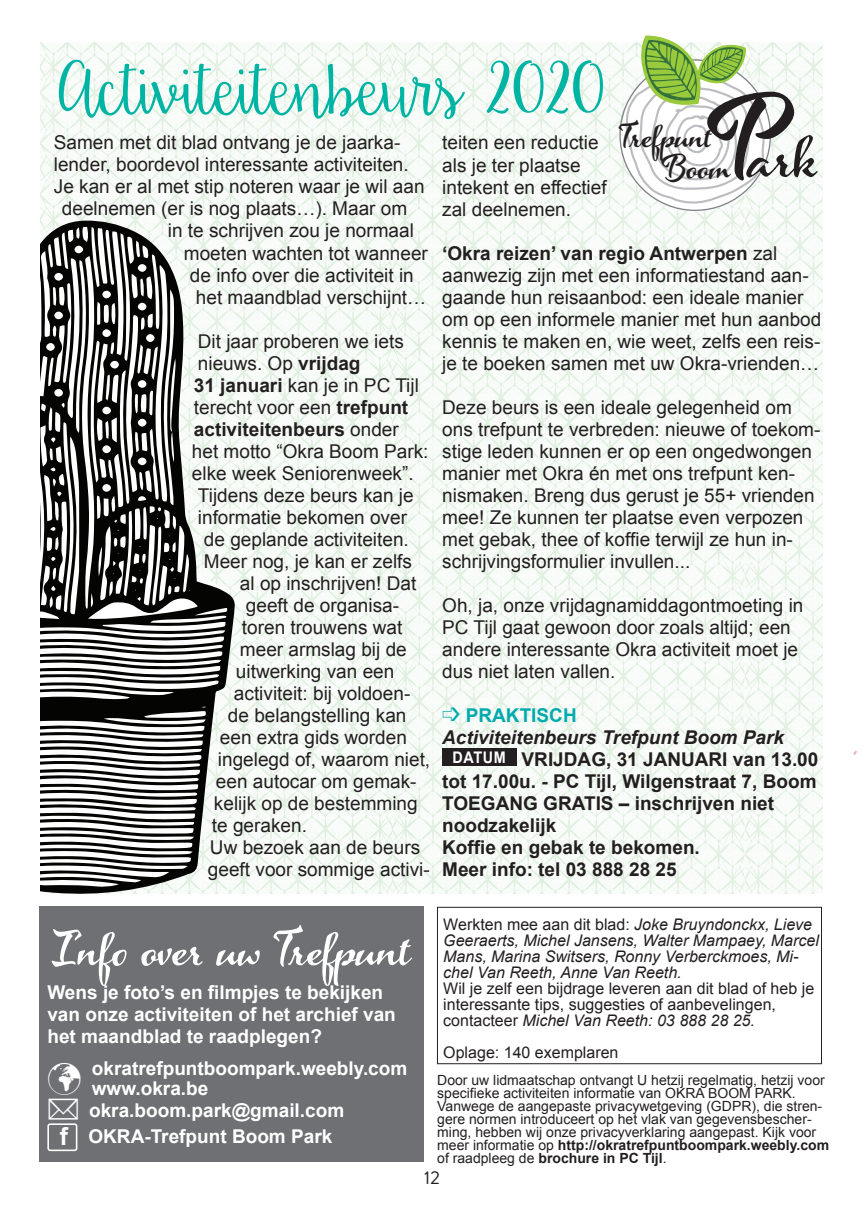
<style>
.page{position:relative;width:862px;height:1214px;background:#fff}
.page>*{position:absolute;margin:0;border:0;box-sizing:border-box;transform-origin:0 0}
.t1{font:74.4px "Daydreamer";letter-spacing:-.07em;color:#00b4a4}
.t2{font:73px "Azalea Smooth";color:#231f20}
.t3{font:60px "Azalea Smooth";color:#fff}
.t4{font:40.8px "Azalea Smooth";color:#231f20}
.t5{font:19px/22px "Arial";color:#231f20}
.t6{font:700 19px/22px "Arial";color:#fff}
.t7{font:700 19px "Arial";color:#231f20}
.t8{font:italic 700 19px "Arial";color:#231f20}
.t9{font:700 19px "Arial";color:#00aaad}
.t10{font:18px "Brandon Text";color:#231f20}
.t11{font:italic 16px/16px "Arial";color:#231f20}
.t12{font:16px/16px "Arial";color:#231f20}
.t13{font:14px/13px "Arial";color:#231f20}
.s1{font-size:141.6px}
.s2{font-weight:700}
.s3{font-weight:400}
.s4{font-size:16px;color:#fff}
.s5{font-size:24.4px}
.s6{font-style:normal}
.s7{font-style:italic}
</style>
<div class="page">
<img style="left:40px;top:42px;width:782px;height:851px">
<div style="left:437px;top:906px;width:385px;height:158px;border:1px solid #231f20"></div>
<div style="left:39px;top:906px;width:385px;height:255px;background:#6f7073"></div>
<div style="left:47px;top:1123px;width:30px;height:27px;border:2px solid #fff;border-radius:2px"></div>
<svg style="left:853px;top:750px;width:4px;height:5px"></svg>
<div style="left:442px;top:748px;width:74px;height:17px;background:#231f20"></div>
<svg style="left:624px;top:35px;width:142px;height:170px"></svg>
<svg style="left:40px;top:220px;width:195px;height:674px"></svg>
<h1 class="t1" style="left:58px;top:50px;width:549px">Activiteitenbeurs 2020</h1>
<h2 class="t2" style="left:707px;top:122px;width:112px"><span class="s1">P</span>ark</h2>
<h3 class="t4" style="left:619px;top:116px;width:94px">Trefpunt</h3>
<p class="t5" style="left:54px;top:132px;width:348px">Samen met dit blad ontvang je de jaarka-</p>
<p class="t5" style="left:54px;top:154px;width:356px">lender, boordevol interessante activiteiten.</p>
<p class="t5" style="left:54px;top:176px;width:372px">Je kan er al met stip noteren waar je wil aan</p>
<p class="t5" style="left:62px;top:198px;width:347px">deelnemen (er is nog plaats…). Maar om</p>
<p class="t5" style="left:168px;top:220px;width:248px">in te schrijven zou je normaal</p>
<p class="t5" style="left:184px;top:242px;width:245px">moeten wachten tot wanneer</p>
<p class="t5" style="left:190px;top:264px;width:225px">de info over die activiteit in</p>
<p class="t5" style="left:196px;top:286px;width:232px">het maandblad verschijnt…</p>
<p class="t5" style="left:198px;top:330px;width:207px">Dit jaar proberen we iets</p>
<p class="t5" style="left:198px;top:352px;width:164px">nieuws. Op <span class="s2">vrijdag</span></p>
<p class="t5" style="left:194px;top:374px;width:226px"><span class="s2">31 januari</span> kan je in PC Tijl</p>
<p class="t5" style="left:194px;top:396px;width:216px">terecht voor een <span class="s2">trefpunt</span></p>
<p class="t7" style="left:194px;top:416px;width:206px">activiteitenbeurs <span class="s3">onder</span></p>
<p class="t5" style="left:192px;top:440px;width:238px">het motto “Okra Boom Park:</p>
<p class="t5" style="left:192px;top:462px;width:223px">elke week Seniorenweek”.</p>
<p class="t5" style="left:198px;top:484px;width:217px">Tijdens deze beurs kan je</p>
<p class="t5" style="left:198px;top:506px;width:211px">informatie bekomen over</p>
<p class="t5" style="left:204px;top:528px;width:206px">de geplande activiteiten.</p>
<p class="t5" style="left:204px;top:550px;width:210px">Meer nog, je kan er zelfs</p>
<p class="t5" style="left:240px;top:572px;width:178px">al op inschrijven! Dat</p>
<p class="t5" style="left:246px;top:594px;width:155px">geeft de organisa-</p>
<p class="t5" style="left:242px;top:616px;width:162px">toren trouwens wat</p>
<p class="t5" style="left:240px;top:638px;width:168px">meer armslag bij de</p>
<p class="t5" style="left:236px;top:660px;width:160px">uitwerking van een</p>
<p class="t5" style="left:234px;top:682px;width:178px">activiteit: bij voldoen-</p>
<p class="t5" style="left:228px;top:704px;width:180px">de belangstelling kan</p>
<p class="t5" style="left:220px;top:726px;width:188px">een extra gids worden</p>
<p class="t5" style="left:218px;top:748px;width:214px">ingelegd of, waarom niet,</p>
<p class="t5" style="left:216px;top:770px;width:202px">een autocar om gemak-</p>
<p class="t5" style="left:214px;top:792px;width:205px">kelijk op de bestemming</p>
<p class="t5" style="left:212px;top:814px;width:97px">te geraken.</p>
<p class="t5" style="left:210px;top:836px;width:212px">Uw bezoek aan de beurs</p>
<p class="t5" style="left:208px;top:858px;width:223px">geeft voor sommige activi-</p>
<p class="t5" style="left:442px;top:132px;width:166px">teiten een reductie als je ter plaatse intekent en effectief zal deelnemen.</p>
<p class="t5" style="left:442px;top:242px;width:381px"><span class="s2">‘Okra reizen’ van regio Antwerpen</span> zal aanwezig zijn met een informatiestand aan&shy;gaande hun reisaanbod: een ideale manier om op een informele manier met hun aanbod kennis te maken en, wie weet, zelfs een reis&shy;je te boeken samen met uw Okra-vrienden…</p>
<p class="t5" style="left:442px;top:396px;width:380px">Deze beurs is een ideale gelegenheid om ons trefpunt te verbreden: nieuwe of toekom&shy;stige leden kunnen er op een ongedwongen manier met Okra én met ons trefpunt ken&shy;nismaken. Breng dus gerust je 55+ vrienden mee! Ze kunnen ter plaatse even verpozen met gebak, thee of koffie terwijl ze hun in&shy;schrijvingsformulier invullen...</p>
<p class="t5" style="left:442px;top:594px;width:363px">Oh, ja, onze vrijdagnamiddagontmoeting in PC Tijl gaat gewoon door zoals altijd; een andere interessante Okra activiteit moet je dus niet laten vallen.</p>
<p class="t9" style="left:442px;top:702px;width:136px">➩ PRAKTISCH</p>
<p class="t8" style="left:442px;top:724px;width:343px">Activiteitenbeurs Trefpunt Boom Park</p>
<p class="t7" style="left:453px;top:746px;width:367px"><span class="s4">DATUM</span> VRIJDAG, 31 JANUARI van 13.00</p>
<p class="t7" style="left:442px;top:768px;width:376px">tot 17.00u. - PC Tijl, Wilgenstraat 7, Boom</p>
<p class="t7" style="left:442px;top:790px;width:333px">TOEGANG GRATIS – inschrijven niet</p>
<p class="t7" style="left:442px;top:812px;width:116px">noodzakelijk</p>
<p class="t7" style="left:442px;top:834px;width:259px">Koffie en gebak te bekomen.</p>
<p class="t7" style="left:442px;top:856px;width:236px">Meer info: tel 03 888 28 25</p>
<h3 class="t4" style="left:661px;top:148px;width:70px">Boom</h3>
<h3 class="t3" style="left:52px;top:919px;width:359px">Info over uw Trefpunt</h3>
<p class="t6" style="left:47px;top:981px;width:350px">Wens je foto’s en filmpjes te bekijken van onze activiteiten of het archief van het maandblad te raadplegen?</p>
<p class="t6" style="left:92px;top:1058px;width:317px;line-height:20px">okratrefpuntboompark.weebly.com www.okra.be</p>
<p class="t6" style="left:60px;top:1097px;width:286px;line-height:26px;text-indent:29px">okra.boom.park@gmail.com <span class="s5">f</span> OKRA-Trefpunt Boom Park</p>
<p class="t11" style="left:443px;top:916px;width:377px"><span class="s6">Werkten mee aan dit blad:</span> Joke Bruyndonckx, Lieve Geeraerts, Michel Jansens, Walter Mampaey, Marcel Mans, Marina Switsers, Ronny Verberckmoes, Mi&shy;chel Van Reeth, Anne Van Reeth.</p>
<p class="t12" style="left:443px;top:980px;width:372px">Wil je zelf een bijdrage leveren aan dit blad of heb je interessante tips, suggesties of aanbevelingen, contacteer <span class="s7">Michel Van Reeth: 03 888 28 25.</span></p>
<p class="t12" style="left:443px;top:1044px;width:177px">Oplage: 140 exemplaren</p>
<p class="t13" style="left:437px;top:1073px;width:393px">Door uw lidmaatschap ontvangt U hetzij regelmatig, hetzij voor specifieke activiteiten informatie van OKRA BOOM PARK.<br>Vanwege de aangepaste privacywetgeving (GDPR), die stren&shy;gere normen introduceert op het vlak van gegevensbescher&shy;ming, hebben wij onze privacyverklaring aangepast. Kijk voor meer informatie op <span class="s2">http://okratrefpuntboompark.weebly.com </span>of raadpleeg de <span class="s2">brochure in PC Tijl</span>.</p>
<p class="t10" style="left:424px;top:1165px;width:18px">12</p>
</div>
